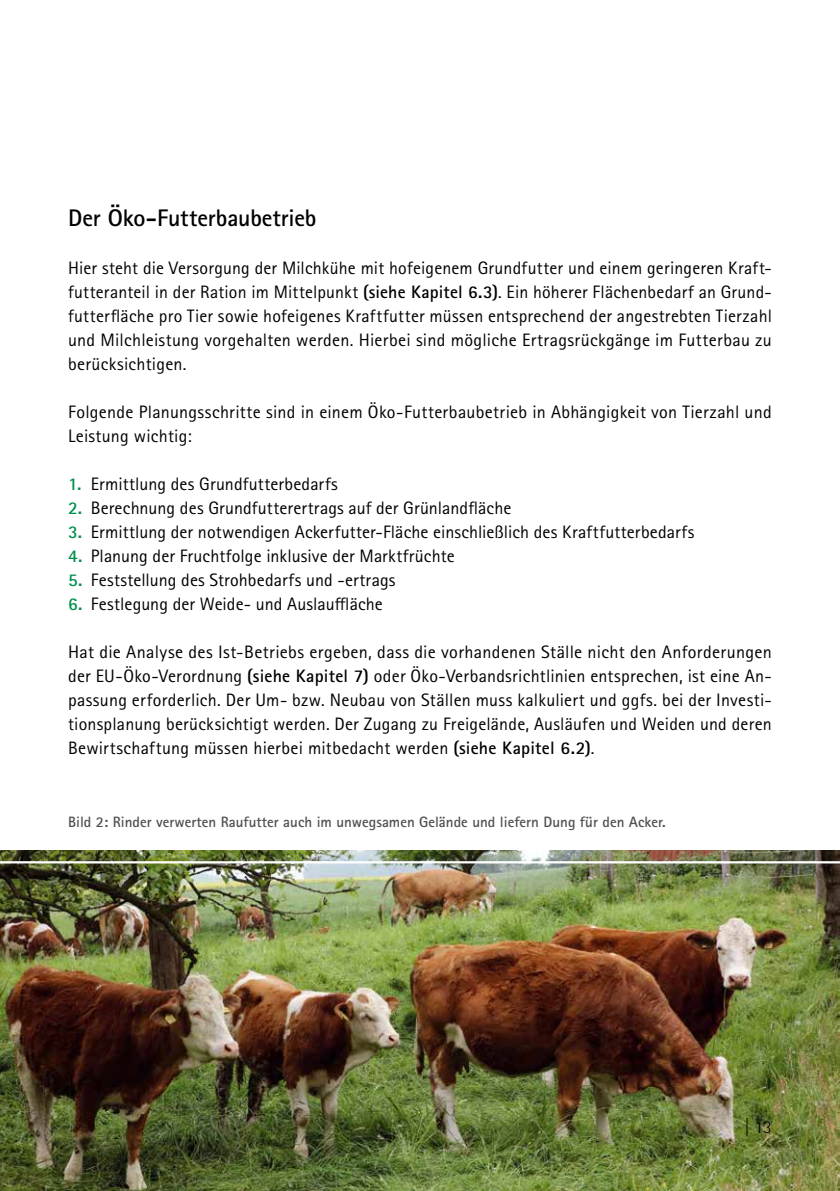
<style>
.page{position:relative;width:840px;height:1191px;background:#fff}
.page>*{position:absolute;margin:0;border:0;box-sizing:border-box;transform-origin:0 0}
.INHALT_H3{font:700 24px "Rotis Sans Serif Pro";letter-spacing:-.005em;color:#000}
.INHALT_Fließtext_9_12_zentriert{font:18px/24px "Rotis Sans Serif Pro";letter-spacing:.015em;color:#000;text-align:justify}
.INHALT_LISTE_Liste_NUMMERN{font:18px "Rotis Sans Serif Pro";letter-spacing:.005em;color:#000}
.t1{font:300 18px "Rotis Sans Serif Pro";color:#000}
.INHALT_BU{font:700 15px "Rotis Sans Serif Pro";color:#504f53}
.s1{font-weight:700}
.s2{font-weight:700;color:#00904b}
</style>
<div class="page">
<img style="left:0;top:850px;width:839px;height:341px">
<hr style="left:0;top:861px;width:839px;height:2px;background:#fff">
<h3 class="INHALT_H3" style="left:68px;top:203px;width:250px">Der Öko-Futterbaubetrieb</h3>
<p class="INHALT_Fließtext_9_12_zentriert" style="left:68px;top:256px;width:705px">Hier steht die Versorgung der Milchkühe mit hofeigenem Grundfutter und einem geringeren Kraft&shy;futteranteil in der Ration im Mittelpunkt <span class="s1">(siehe Kapitel 6.3)</span>. Ein höherer Flächenbedarf an Grund&shy;futterfläche pro Tier sowie hofeigenes Kraftfutter müssen entsprechend der angestrebten Tierzahl und Milchleistung vorgehalten werden. Hierbei sind mögliche Ertragsrückgänge im Futterbau zu berücksichtigen.</p>
<p class="INHALT_Fließtext_9_12_zentriert" style="left:68px;top:400px;width:704px">Folgende Planungsschritte sind in einem Öko-Futterbaubetrieb in Abhängigkeit von Tierzahl und<br>Leistung wichtig:</p>
<p class="INHALT_LISTE_Liste_NUMMERN" style="left:68px;top:474px;width:271px"><span class="s2">1.</span> Ermittlung des Grundfutterbedarfs</p>
<p class="INHALT_LISTE_Liste_NUMMERN" style="left:68px;top:498px;width:444px"><span class="s2">2.</span> Berechnung des Grundfutterertrags auf der Grünlandfläche</p>
<p class="INHALT_LISTE_Liste_NUMMERN" style="left:68px;top:522px;width:627px"><span class="s2">3.</span> Ermittlung der notwendigen Ackerfutter-Fläche einschließlich des Kraftfutterbedarfs</p>
<p class="INHALT_LISTE_Liste_NUMMERN" style="left:68px;top:546px;width:388px"><span class="s2">4.</span> Planung der Fruchtfolge inklusive der Marktfrüchte</p>
<p class="INHALT_LISTE_Liste_NUMMERN" style="left:68px;top:570px;width:329px"><span class="s2">5.</span> Feststellung des Strohbedarfs und -ertrags</p>
<p class="INHALT_LISTE_Liste_NUMMERN" style="left:68px;top:594px;width:316px"><span class="s2">6.</span> Festlegung der Weide- und Auslauffläche</p>
<p class="INHALT_Fließtext_9_12_zentriert" style="left:68px;top:640px;width:704px">Hat die Analyse des Ist-Betriebs ergeben, dass die vorhandenen Ställe nicht den Anforderungen der EU-Öko-Verordnung <span class="s1">(siehe Kapitel 7)</span> oder Öko-Verbandsrichtlinien entsprechen, ist eine An&shy;passung erforderlich. Der Um- bzw. Neubau von Ställen muss kalkuliert und ggfs. bei der Investi&shy;tionsplanung berücksichtigt werden. Der Zugang zu Freigelände, Ausläufen und Weiden und deren Bewirtschaftung müssen hierbei mitbedacht werden <span class="s1">(siehe Kapitel 6.2)</span>.</p>
<p class="INHALT_BU" style="left:68px;top:812px;width:599px">Bild 2: Rinder verwerten Raufutter auch im unwegsamen Gelände und liefern Dung für den Acker.</p>
<p class="t1" style="left:743px;top:1116px;width:29px">| 13</p>
</div>
